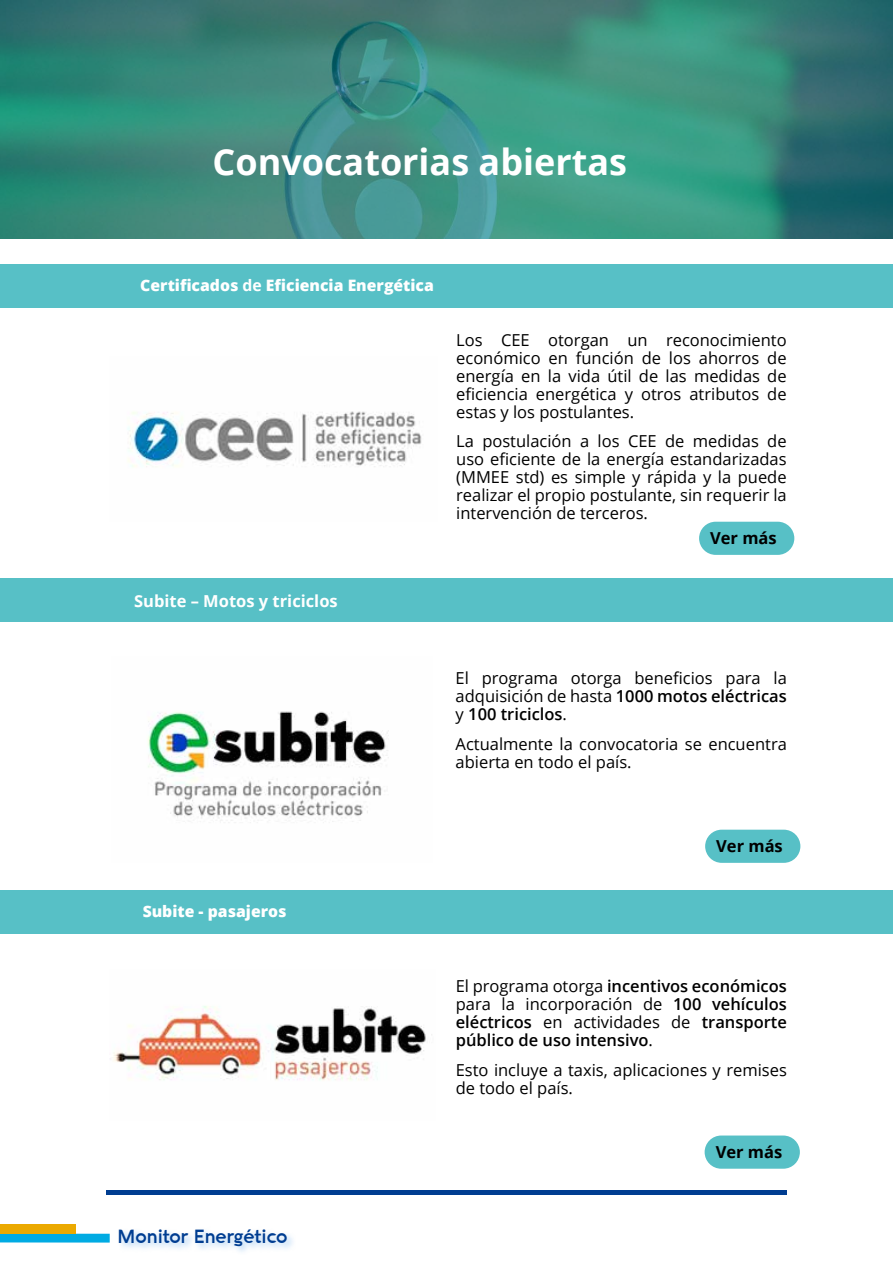
<style>
.page{position:relative;width:893px;height:1263px;background:#fff}
.page>*{position:absolute;margin:0;border:0;box-sizing:border-box;transform-origin:0 0}
.t1{font:700 36px "Open Sans";color:#fff}
.t2{font:600 18.6px "Aquawax";color:#003d91}
.t3{font:16.5px/17.9px "Open Sans";color:#000;text-align:justify}
.t4{font:600 16.5px/17.9px "Open Sans";color:#000;text-align:justify}
.t5{font:700 16.5px "Open Sans";color:#fff}
.t6{font:700 16.5px "Open Sans";color:#000}
.t7{font:800 15.75px "Open Sans";color:#fff}
.s1{font-weight:700}
.s2{font-weight:600}
.s3{font-weight:400}
</style>
<div class="page">
<div style="left:106px;top:1189px;width:681px;height:5px;background:#003d91"></div>
<div style="left:0;top:1234px;width:110px;height:8px;background:#00abe3"></div>
<div style="left:0;top:1224px;width:76px;height:9px;background:#eba900"></div>
<div style="left:705px;top:1135px;width:95px;height:34px;background:#57c0c6;border-radius:17px"></div>
<div style="left:0;top:890px;width:893px;height:44px;background:#57c0c6"></div>
<div style="left:699px;top:522px;width:95px;height:33px;background:#57c0c6;border-radius:17px"></div>
<img style="left:0;top:0;width:893px;height:239px">
<div style="left:0;top:265px;width:893px;height:43px;background:#57c0c6"></div>
<div style="left:0;top:578px;width:893px;height:44px;background:#57c0c6"></div>
<div style="left:705px;top:830px;width:95px;height:33px;background:#57c0c6;border-radius:17px"></div>
<img style="left:127px;top:411px;width:295px;height:56px">
<img style="left:148px;top:711px;width:241px;height:112px">
<img style="left:113px;top:1006px;width:319px;height:74px">
<h1 class="t1" style="left:212px;top:137px;width:416px">Convocatorias abiertas</h1>
<p class="t7" style="left:140px;top:273px;width:295px">Certificados <span class="s1">de</span> Eficiencia Energética</p>
<p class="t5" style="left:134px;top:589px;width:205px">Subite – Motos y triciclos</p>
<p class="t3" style="left:456px;top:331px;width:332px">Los CEE otorgan un reconocimiento económico en función de los ahorros de energía en la vida útil de las medidas de eficiencia energética y otros atributos de estas y los postulantes.</p>
<p class="t3" style="left:456px;top:432px;width:332px">La postulación a los CEE de medidas de uso eficiente de la energía estandarizadas (MMEE std) es simple y rápida y la puede realizar el propio postulante, sin requerir la intervención de terceros.</p>
<p class="t6" style="left:710px;top:526px;width:68px">Ver más</p>
<p class="t3" style="left:456px;top:669px;width:333px">El programa otorga beneficios para la adquisición de hasta <span class="s2">1000 motos eléctricas </span>y <span class="s2">100 triciclos</span>.</p>
<p class="t3" style="left:456px;top:734px;width:333px">Actualmente la convocatoria se encuentra abierta en todo el país.</p>
<p class="t7" style="left:143px;top:899px;width:145px">Subite - pasajeros</p>
<p class="t6" style="left:716px;top:834px;width:68px">Ver más</p>
<p class="t4" style="left:456px;top:977px;width:333px"><span class="s3">El programa otorga</span> incentivos económicos <span class="s3">para la incorporación de</span> 100 vehículos eléctricos <span class="s3">en actividades de</span> transporte público de uso intensivo<span class="s3">.</span></p>
<p class="t3" style="left:456px;top:1060px;width:333px">Esto incluye a taxis, aplicaciones y remises de todo el país.</p>
<p class="t6" style="left:716px;top:1140px;width:68px">Ver más</p>
<p class="t2" style="left:118px;top:1225px;width:171px">Monitor Energético</p>
</div>
